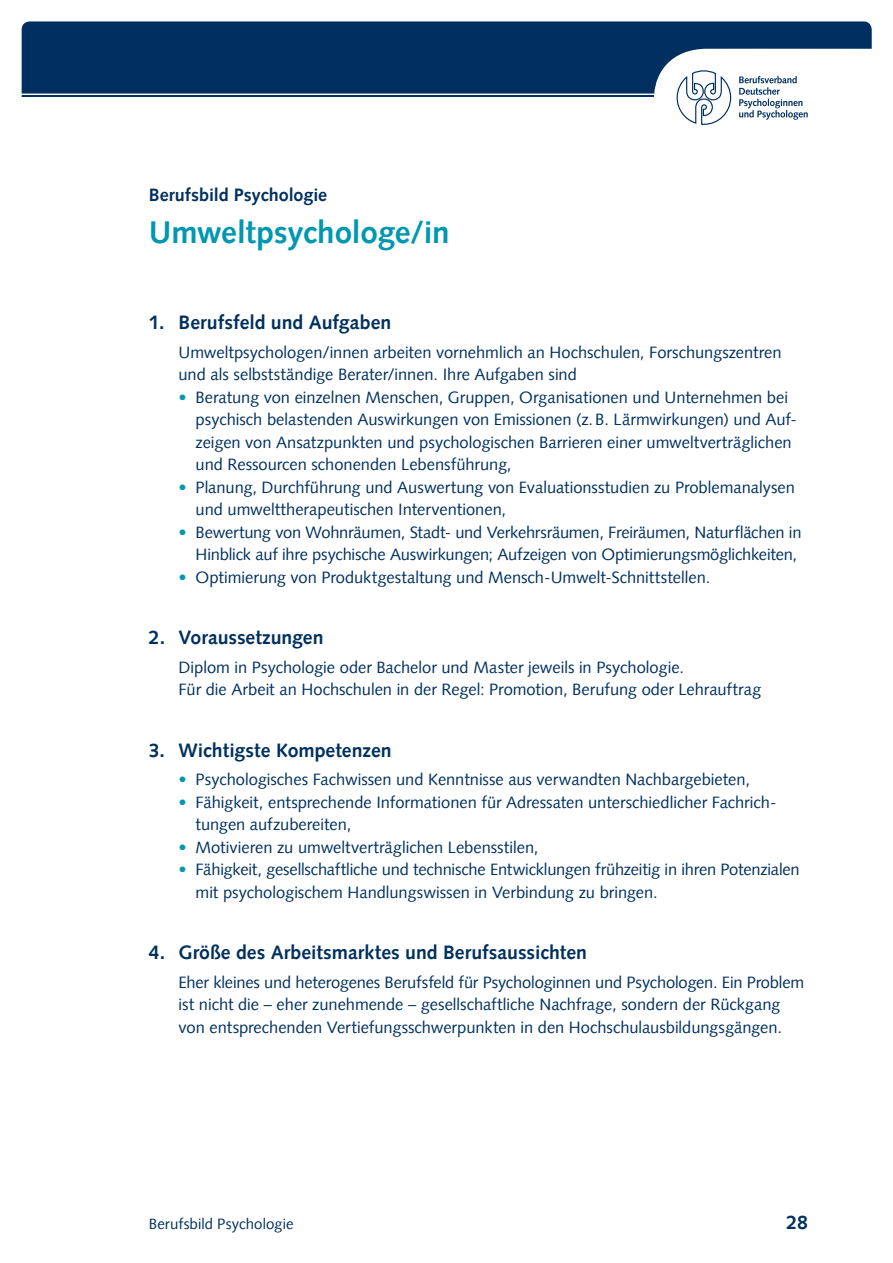
<style>
.page{position:relative;width:893px;height:1263px;background:#fff}
.page>*{position:absolute;margin:0;border:0;box-sizing:border-box;transform-origin:0 0}
.t1{font:700 31.5px "Syntax LT";letter-spacing:-.01em;color:#0098af}
.t2{font:700 19.5px "Syntax LT";color:#00305e}
.t3{font:700 18px "Syntax LT";letter-spacing:-.005em;color:#00305e}
.t4{font:16.5px/22.5px "Syntax LT";color:#00305e}
.t5{font:15px "Syntax LT";letter-spacing:.005em;color:#00305e}
.s1{color:#0098af}
</style>
<div class="page">
<svg style="left:22px;top:21px;width:850px;height:73px;fill:#002f60"></svg>
<hr style="left:22px;top:95px;width:632px;height:2px;background:#002f60">
<svg style="left:677px;top:70px;width:54px;height:55px"></svg>
<svg style="left:739px;top:76px;width:69px;height:44px"></svg>
<p class="t3" style="left:149px;top:184px;width:180px">Berufsbild Psychologie</p>
<h1 class="t1" style="left:149px;top:214px;width:302px">Umweltpsychologe/in</h1>
<p class="t2" style="left:149px;top:311px;width:244px">1. Berufsfeld und Aufgaben</p>
<p class="t4" style="left:179px;top:341px;width:604px">Umweltpsychologen/innen arbeiten vornehmlich an Hochschulen, Forschungszentren und als selbstständige Berater/innen. Ihre Aufgaben sind</p>
<p class="t4" style="left:196px;top:386px;width:603px;text-indent:-17px"><span class="s1">•</span> Beratung von einzelnen Menschen, Gruppen, Organisationen und Unternehmen bei psychisch belastenden Auswirkungen von Emissionen (z.B. Lärmwirkungen) und Auf&shy;zeigen von Ansatzpunkten und psychologischen Barrieren einer umweltverträglichen und Ressourcen schonenden Lebensführung,</p>
<p class="t4" style="left:196px;top:476px;width:601px;text-indent:-17px"><span class="s1">•</span> Planung, Durchführung und Auswertung von Evaluationsstudien zu Problemanalysen und umwelttherapeutischen Interventionen,</p>
<p class="t4" style="left:179px;top:521px;width:624px;text-align:right"><span class="s1">•</span> Bewertung von Wohnräumen, Stadt- und Verkehrsräumen, Freiräumen, Naturflächen in<br>Hinblick auf ihre psychische Auswirkungen; Aufzeigen von Optimierungsmöglichkeiten,</p>
<p class="t4" style="left:179px;top:566px;width:533px"><span class="s1">•</span> Optimierung von Produktgestaltung und Mensch-Umwelt-Schnittstellen.</p>
<p class="t2" style="left:149px;top:626px;width:176px">2. Voraussetzungen</p>
<p class="t4" style="left:179px;top:656px;width:584px">Diplom in Psychologie oder Bachelor und Master jeweils in Psychologie.<br>Für die Arbeit an Hochschulen in der Regel: Promotion, Berufung oder Lehrauftrag</p>
<p class="t2" style="left:149px;top:739px;width:244px">3. Wichtigste Kompetenzen</p>
<p class="t4" style="left:179px;top:768px;width:573px"><span class="s1">•</span> Psychologisches Fachwissen und Kenntnisse aus verwandten Nachbargebieten,</p>
<p class="t4" style="left:196px;top:791px;width:580px;text-indent:-17px"><span class="s1">•</span> Fähigkeit, entsprechende Informationen für Adressaten unterschiedlicher Fachrich&shy;tungen aufzubereiten,</p>
<p class="t4" style="left:179px;top:836px;width:361px"><span class="s1">•</span> Motivieren zu umweltverträglichen Lebensstilen,</p>
<p class="t4" style="left:196px;top:858px;width:606px;text-indent:-17px"><span class="s1">•</span> Fähigkeit, gesellschaftliche und technische Entwicklungen frühzeitig in ihren Potenzialen mit psychologischem Handlungswissen in Verbindung zu bringen.</p>
<p class="t2" style="left:149px;top:941px;width:440px">4. Größe des Arbeitsmarktes und Berufsaussichten</p>
<p class="t4" style="left:179px;top:971px;width:627px">Eher kleines und heterogenes Berufsfeld für Psychologinnen und Psychologen. Ein Problem ist nicht die – eher zunehmende – gesellschaftliche Nachfrage, sondern der Rückgang von entsprechenden Vertiefungsschwerpunkten in den Hochschulausbildungsgängen.</p>
<p class="t5" style="left:149px;top:1215px;width:146px">Berufsbild Psychologie</p>
<p class="t2" style="left:786px;top:1211px;width:23px">28</p>
</div>
